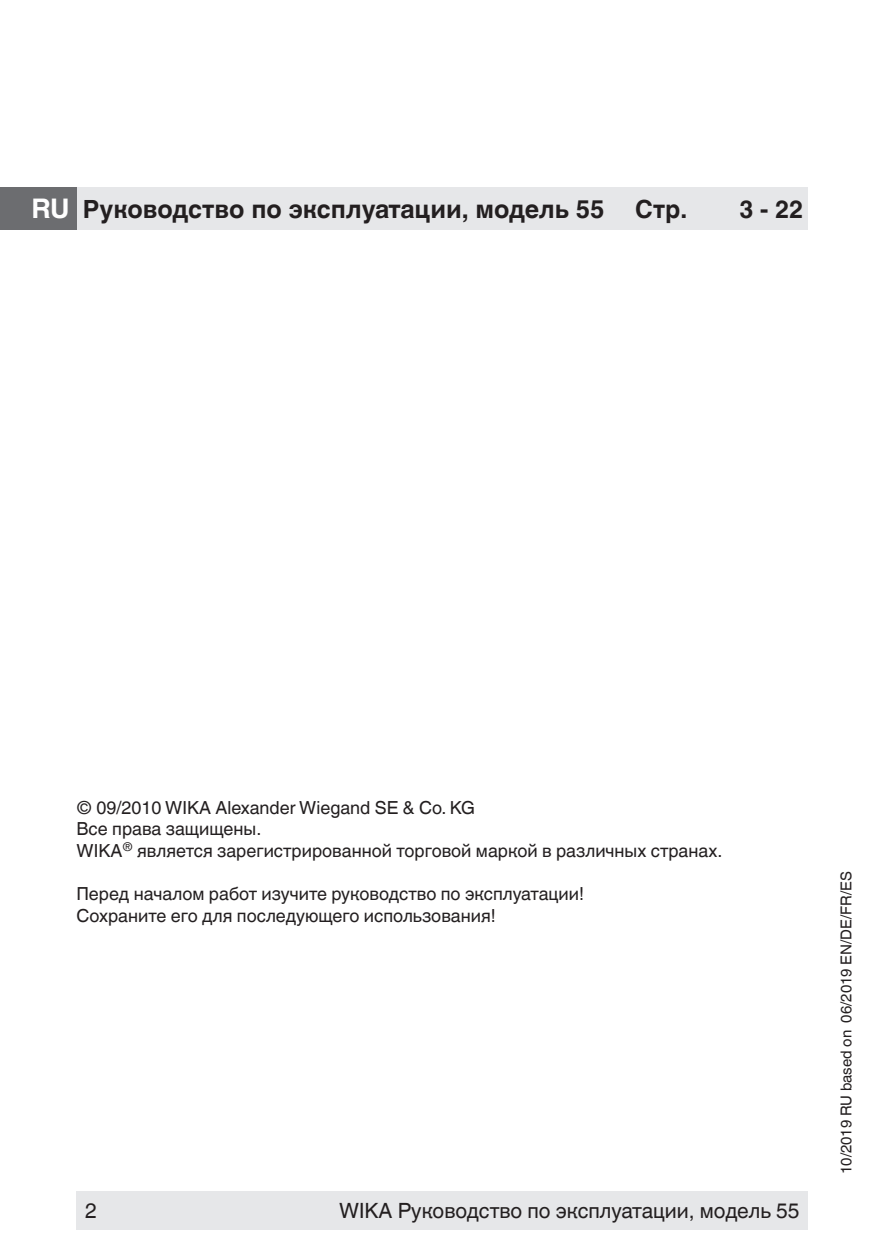
<style>
.page{position:relative;width:893px;height:1259px;background:#fff}
.page>*{position:absolute;margin:0;border:0;box-sizing:border-box;transform-origin:0 0}
.t1{font:700 25.2px "Helvetica World";color:#231f20}
.t2{font:21px "Helvetica World";color:#231f20}
.t3{font:18px/21.6px "Helvetica World";color:#231f20}
.t4{font:15px "Helvetica World";color:#231f20}
.s1{font-size:27px;color:#fff}
</style>
<div class="page">
<div style="left:77px;top:1191px;width:731px;height:38px;background:#e6e7e9"></div>
<div style="left:77px;top:187px;width:731px;height:43px;background:#e6e7e9"></div>
<div style="left:0;top:187px;width:77px;height:43px;background:#6c6d70"></div>
<h1 class="t1" style="left:31px;top:194px;width:657px"><span class="s1">RU</span> Руководство по эксплуатации, модель 55 Стр.</h1>
<h1 class="t1" style="left:739px;top:194px;width:65px">3 - 22</h1>
<p class="t3" style="left:77px;top:797px;width:647px">© 09/2010 WIKA Alexander Wiegand SE &amp; Co. KG<br>Все права защищены.<br>WIKA<sup>®</sup> является зарегистрированной торговой маркой в различных странах.</p>
<p class="t3" style="left:77px;top:883px;width:509px">Перед началом работ изучите руководство по эксплуатации!<br>Сохраните его для последующего использования!</p>
<p class="t2" style="left:85px;top:1198px;width:13px">2</p>
<p class="t2" style="left:339px;top:1198px;width:462px">WIKA Руководство по эксплуатации, модель 55</p>
<p class="t4" style="left:838px;top:1174px;width:304px;rotate:-90deg">10/2019 RU based on 06/2019 EN/DE/FR/ES</p>
</div>
